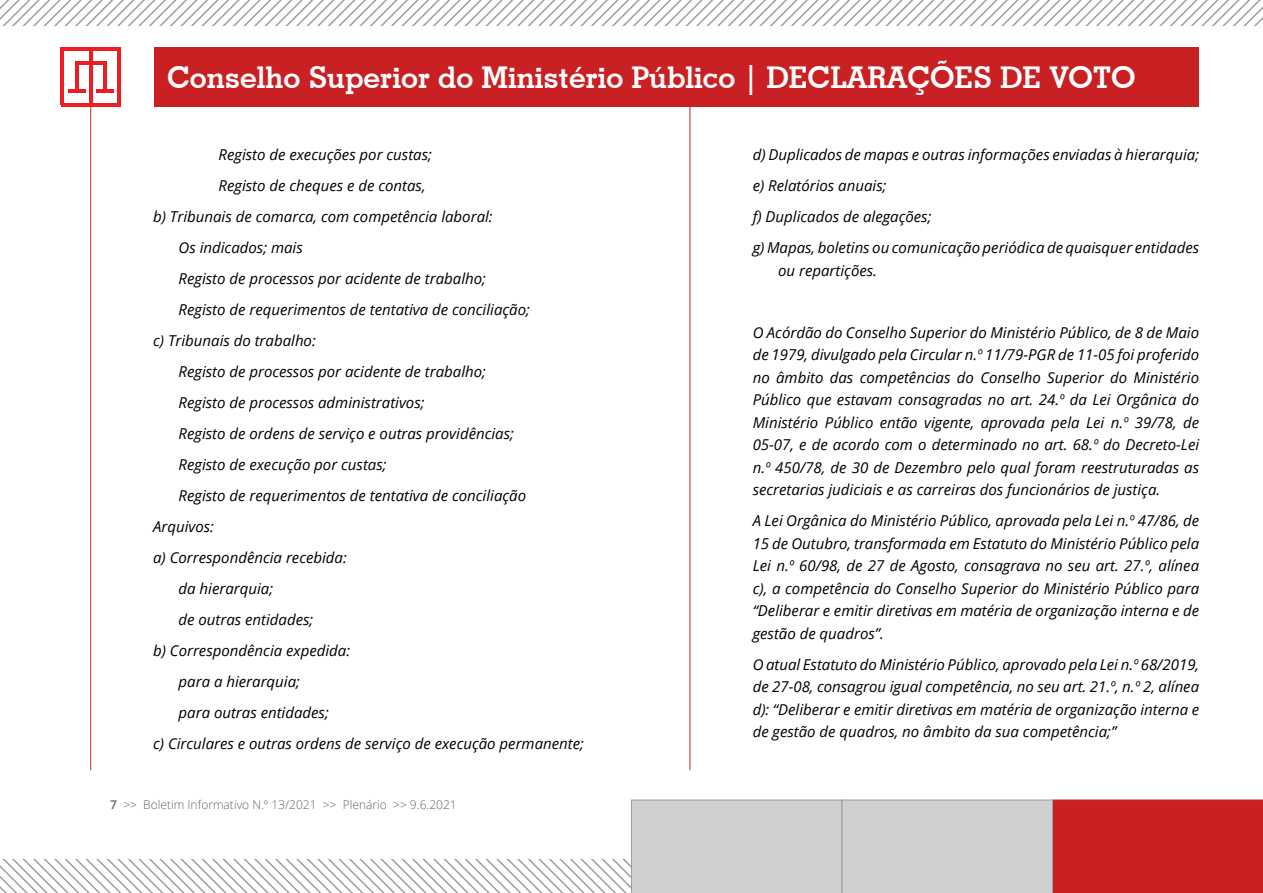
<style>
.page{position:relative;width:1263px;height:893px;background:#fff}
.page>*{position:absolute;margin:0;border:0;box-sizing:border-box;transform-origin:0 0}
.t1{font:700 30px "Geometric Slab 703 BT";color:#fff}
.t2{font:italic 15px/22.5px "Open Sans";color:#000;text-align:justify}
.t3{font:300 12px "Open Sans";color:#646464}
.s1{font-weight:600}
</style>
<div class="page">
<svg style="left:0;top:800px;width:1263px;height:93px"></svg>
<div style="left:154px;top:47px;width:1045px;height:60px;background:#c92123"></div>
<hr style="left:90px;top:104px;width:1px;height:666px;background:#c92123">
<hr style="left:75px;top:61px;width:3px;height:31px;background:#ed1d24">
<hr style="left:61px;top:47px;width:3px;height:58px;background:#ed1d24">
<hr style="left:117px;top:49px;width:3px;height:56px;background:#ed1d24">
<hr style="left:61px;top:103px;width:59px;height:4px;background:#ed1d24">
<hr style="left:61px;top:47px;width:59px;height:4px;background:#ed1d24">
<hr style="left:89px;top:48px;width:3px;height:56px;background:#ed1d24">
<hr style="left:68px;top:89px;width:17px;height:4px;background:#ed1d24">
<hr style="left:103px;top:61px;width:3px;height:31px;background:#ed1d24">
<hr style="left:75px;top:61px;width:31px;height:4px;background:#ed1d24">
<hr style="left:96px;top:89px;width:18px;height:4px;background:#ed1d24">
<hr style="left:690px;top:104px;width:1px;height:666px;background:#c92123">
<svg style="left:0;top:0;width:1263px;height:26px"></svg>
<h1 class="t1" style="left:167px;top:60px;width:970px">Conselho Superior do Ministério Público | DECLARAÇÕES DE VOTO</h1>
<p class="t2" style="left:219px;top:143px;width:215px">Registo de execuções por custas;</p>
<p class="t2" style="left:219px;top:174px;width:209px">Registo de cheques e de contas,</p>
<p class="t2" style="left:153px;top:205px;width:341px">b) Tribunais de comarca, com competência laboral:</p>
<p class="t2" style="left:179px;top:236px;width:126px">Os indicados; mais</p>
<p class="t2" style="left:179px;top:267px;width:309px">Registo de processos por acidente de trabalho;</p>
<p class="t2" style="left:179px;top:298px;width:353px">Registo de requerimentos de tentativa de conciliação;</p>
<p class="t2" style="left:153px;top:329px;width:164px">c) Tribunais do trabalho:</p>
<p class="t2" style="left:179px;top:360px;width:309px">Registo de processos por acidente de trabalho;</p>
<p class="t2" style="left:179px;top:391px;width:247px">Registo de processos administrativos;</p>
<p class="t2" style="left:179px;top:422px;width:337px">Registo de ordens de serviço e outras providências;</p>
<p class="t2" style="left:179px;top:453px;width:209px">Registo de execução por custas;</p>
<p class="t2" style="left:179px;top:484px;width:349px">Registo de requerimentos de tentativa de conciliação</p>
<p class="t2" style="left:153px;top:515px;width:62px">Arquivos:</p>
<p class="t2" style="left:153px;top:546px;width:195px">a) Correspondência recebida:</p>
<p class="t2" style="left:179px;top:577px;width:96px">da hierarquia;</p>
<p class="t2" style="left:179px;top:608px;width:136px">de outras entidades;</p>
<p class="t2" style="left:153px;top:639px;width:199px">b) Correspondência expedida:</p>
<p class="t2" style="left:179px;top:670px;width:123px">para a hierarquia;</p>
<p class="t2" style="left:179px;top:701px;width:152px">para outras entidades;</p>
<p class="t2" style="left:153px;top:732px;width:432px">c) Circulares e outras ordens de serviço de execução permanente;</p>
<p class="t3" style="left:110px;top:796px;width:348px"><span class="s1">7</span> &gt;&gt; Boletim Informativo N.º 13/2021 &gt;&gt; Plenário &gt;&gt; 9.6.2021</p>
<p class="t2" style="left:753px;top:139px;width:448px;line-height:31px;text-align:left">d) Duplicados de mapas e outras informações enviadas à hierarquia; e) Relatórios anuais;<br>f) Duplicados de alegações;<br>g) Mapas, boletins ou comunicação periódica de quaisquer entidades</p>
<p class="t2" style="left:778px;top:259px;width:100px">ou repartições.</p>
<p class="t2" style="left:753px;top:321px;width:448px">O Acórdão do Conselho Superior do Ministério Público, de 8 de Maio de 1979, divulgado pela Circular n.º 11/79-PGR de 11-05 foi proferido no âmbito das competências do Conselho Superior do Ministério Público que estavam consagradas no art. 24.º da Lei Orgânica do Ministério Público então vigente, aprovada pela Lei n.º 39/78, de 05-07, e de acordo com o determinado no art. 68.º do Decreto-Lei n.º 450/78, de 30 de Dezembro pelo qual foram reestruturadas as secretarias judiciais e as carreiras dos funcionários de justiça.</p>
<p class="t2" style="left:753px;top:509px;width:448px">A Lei Orgânica do Ministério Público, aprovada pela Lei n.º 47/86, de 15 de Outubro, transformada em Estatuto do Ministério Público pela Lei n.º 60/98, de 27 de Agosto, consagrava no seu art. 27.º, alínea c), a competência do Conselho Superior do Ministério Público para “Deliberar e emitir diretivas em matéria de organização interna e de gestão de quadros”.</p>
<p class="t2" style="left:753px;top:653px;width:448px">O atual Estatuto do Ministério Público, aprovado pela Lei n.º 68/2019, de 27-08, consagrou igual competência, no seu art. 21.º, n.º 2, alínea d): “Deliberar e emitir diretivas em matéria de organização interna e de gestão de quadros, no âmbito da sua competência;”</p>
</div>
